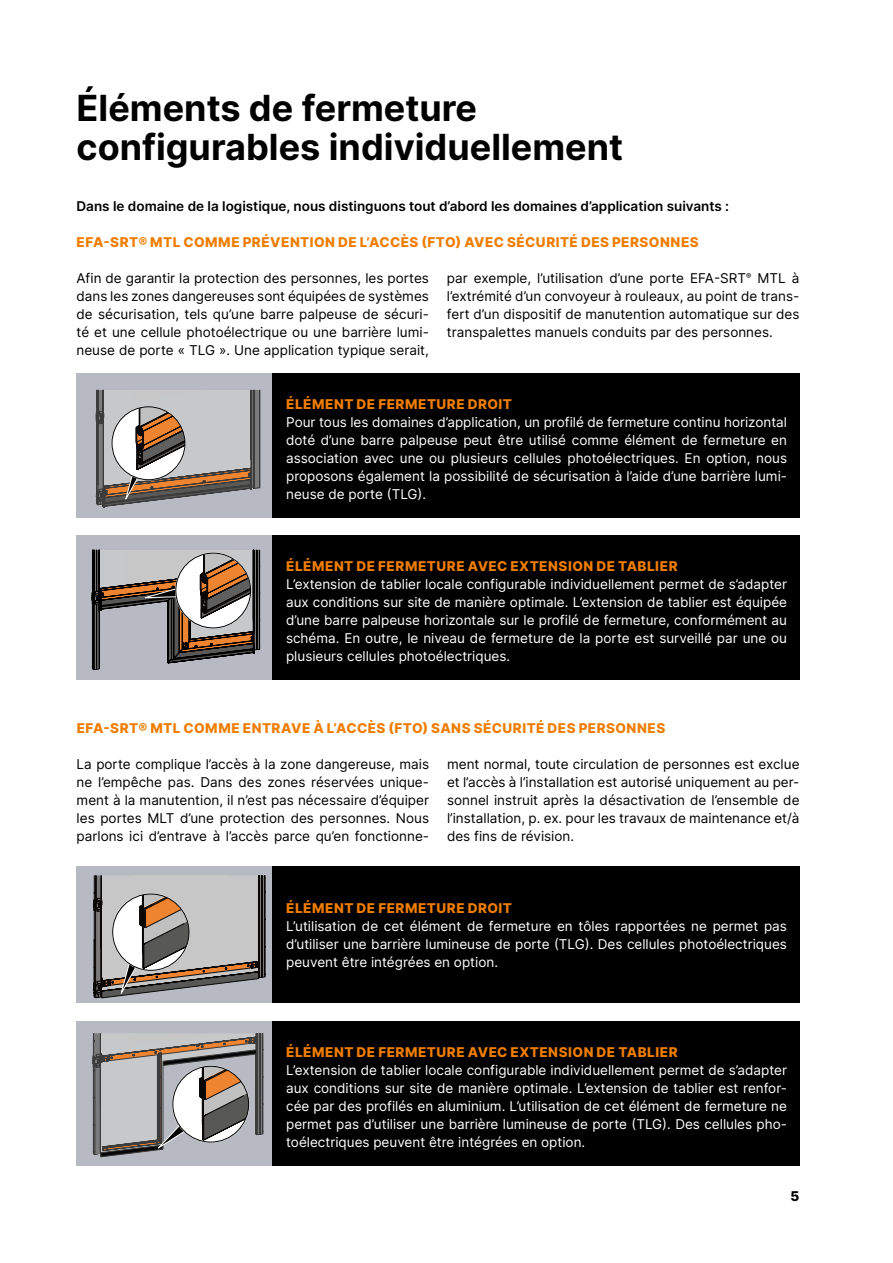
<style>
.page{position:relative;width:893px;height:1263px;background:#fff}
.page>*{position:absolute;margin:0;border:0;box-sizing:border-box;transform-origin:0 0}
.t1{font:700 36px/39px "Inter";color:#000}
.t2{font:13.5px/18px "Inter";color:#fff;text-align:justify}
.t3{font:13.5px/18px "Inter";color:#000;text-align:justify}
.t4{font:800 13.5px "Inter";letter-spacing:.035em;color:#ef7d00}
.t5{font:600 13.5px "Inter";color:#000}
.t6{font:800 13.5px "Inter";color:#000}
</style>
<div class="page">
<div style="left:77px;top:373px;width:722px;height:144px;background:#000"></div>
<div style="left:77px;top:535px;width:722px;height:144px;background:#000"></div>
<div style="left:77px;top:535px;width:195px;height:144px;background:#b7bac2"></div>
<svg style="left:92px;top:550px;width:169px;height:120px"></svg>
<div style="left:176px;top:553px;width:75px;height:75px;border:1px solid #000;border-radius:50%"></div>
<div style="left:77px;top:373px;width:195px;height:144px;background:#b7bac2"></div>
<svg style="left:96px;top:390px;width:164px;height:117px"></svg>
<div style="left:112px;top:407px;width:73px;height:73px;border:1px solid #000;border-radius:50%"></div>
<div style="left:77px;top:866px;width:722px;height:137px;background:#000"></div>
<div style="left:77px;top:1021px;width:722px;height:144px;background:#000"></div>
<div style="left:77px;top:1021px;width:195px;height:144px;background:#b7bac2"></div>
<svg style="left:93px;top:1033px;width:171px;height:124px"></svg>
<div style="left:173px;top:1066px;width:76px;height:76px;border:1px solid #000;border-radius:50%"></div>
<div style="left:77px;top:866px;width:195px;height:137px;background:#b7bac2"></div>
<svg style="left:94px;top:875px;width:172px;height:124px"></svg>
<div style="left:112px;top:894px;width:77px;height:76px;border:1px solid #000;border-radius:50%"></div>
<h1 class="t1" style="left:77px;top:87px;width:548px">Éléments de fermeture configurables individuellement</h1>
<p class="t5" style="left:77px;top:196px;width:654px">Dans le domaine de la logistique, nous distinguons tout d’abord les domaines d’application suivants :</p>
<p class="t4" style="left:77px;top:232px;width:624px">EFA-SRT® MTL COMME PRÉVENTION DE L’ACCÈS (FTO) AVEC SÉCURITÉ DES PERSONNES</p>
<p class="t3" style="left:77px;top:269px;width:354px">Afin de garantir la protection des personnes, les portes dans les zones dangereuses sont équipées de systèmes de sécurisation, tels qu’une barre palpeuse de sécuri&shy;té et une cellule photoélectrique ou une barrière lumi&shy;neuse de porte « TLG ». Une application typique serait,</p>
<p class="t3" style="left:447px;top:269px;width:354px">par exemple, l’utilisation d’une porte EFA-SRT<sup>®</sup> MTL à l’extrémité d’un convoyeur à rouleaux, au point de trans&shy;fert d’un dispositif de manutention automatique sur des transpalettes manuels conduits par des personnes.</p>
<p class="t4" style="left:286px;top:394px;width:227px">ÉLÉMENT DE FERMETURE DROIT</p>
<p class="t2" style="left:286px;top:413px;width:502px">Pour tous les domaines d’application, un profilé de fermeture continu horizontal doté d’une barre palpeuse peut être utilisé comme élément de fermeture en association avec une ou plusieurs cellules photoélectriques. En option, nous proposons également la possibilité de sécurisation à l’aide d’une barrière lumi&shy;neuse de porte (TLG).</p>
<p class="t4" style="left:286px;top:556px;width:393px">ÉLÉMENT DE FERMETURE AVEC EXTENSION DE TABLIER</p>
<p class="t2" style="left:286px;top:575px;width:502px">L’extension de tablier locale configurable individuellement permet de s’adapter aux conditions sur site de manière optimale. L’extension de tablier est équipée d’une barre palpeuse horizontale sur le profilé de fermeture, conformément au schéma. En outre, le niveau de fermeture de la porte est surveillé par une ou plusieurs cellules photoélectriques.</p>
<p class="t4" style="left:77px;top:718px;width:590px">EFA-SRT® MTL COMME ENTRAVE À L’ACCÈS (FTO) SANS SÉCURITÉ DES PERSONNES</p>
<p class="t3" style="left:77px;top:755px;width:354px">La porte complique l’accès à la zone dangereuse, mais ne l’empêche pas. Dans des zones réservées unique&shy;ment à la manutention, il n’est pas nécessaire d’équiper les portes MLT d’une protection des personnes. Nous parlons ici d’entrave à l’accès parce qu’en fonctionne-</p>
<p class="t3" style="left:447px;top:755px;width:354px">ment normal, toute circulation de personnes est exclue et l’accès à l’installation est autorisé uniquement au per&shy;sonnel instruit après la désactivation de l’ensemble de l’installation, p. ex. pour les travaux de maintenance et/à des fins de révision.</p>
<p class="t4" style="left:286px;top:898px;width:227px">ÉLÉMENT DE FERMETURE DROIT</p>
<p class="t2" style="left:286px;top:917px;width:502px">L’utilisation de cet élément de fermeture en tôles rapportées ne permet pas d’utiliser une barrière lumineuse de porte (TLG). Des cellules photoélectriques peuvent être intégrées en option.</p>
<p class="t4" style="left:286px;top:1042px;width:393px">ÉLÉMENT DE FERMETURE AVEC EXTENSION DE TABLIER</p>
<p class="t2" style="left:286px;top:1061px;width:502px">L’extension de tablier locale configurable individuellement permet de s’adapter aux conditions sur site de manière optimale. L’extension de tablier est renfor&shy;cée par des profilés en aluminium. L’utilisation de cet élément de fermeture ne permet pas d’utiliser une barrière lumineuse de porte (TLG). Des cellules pho&shy;toélectriques peuvent être intégrées en option.</p>
<p class="t6" style="left:790px;top:1186px;width:10px">5</p>
</div>
